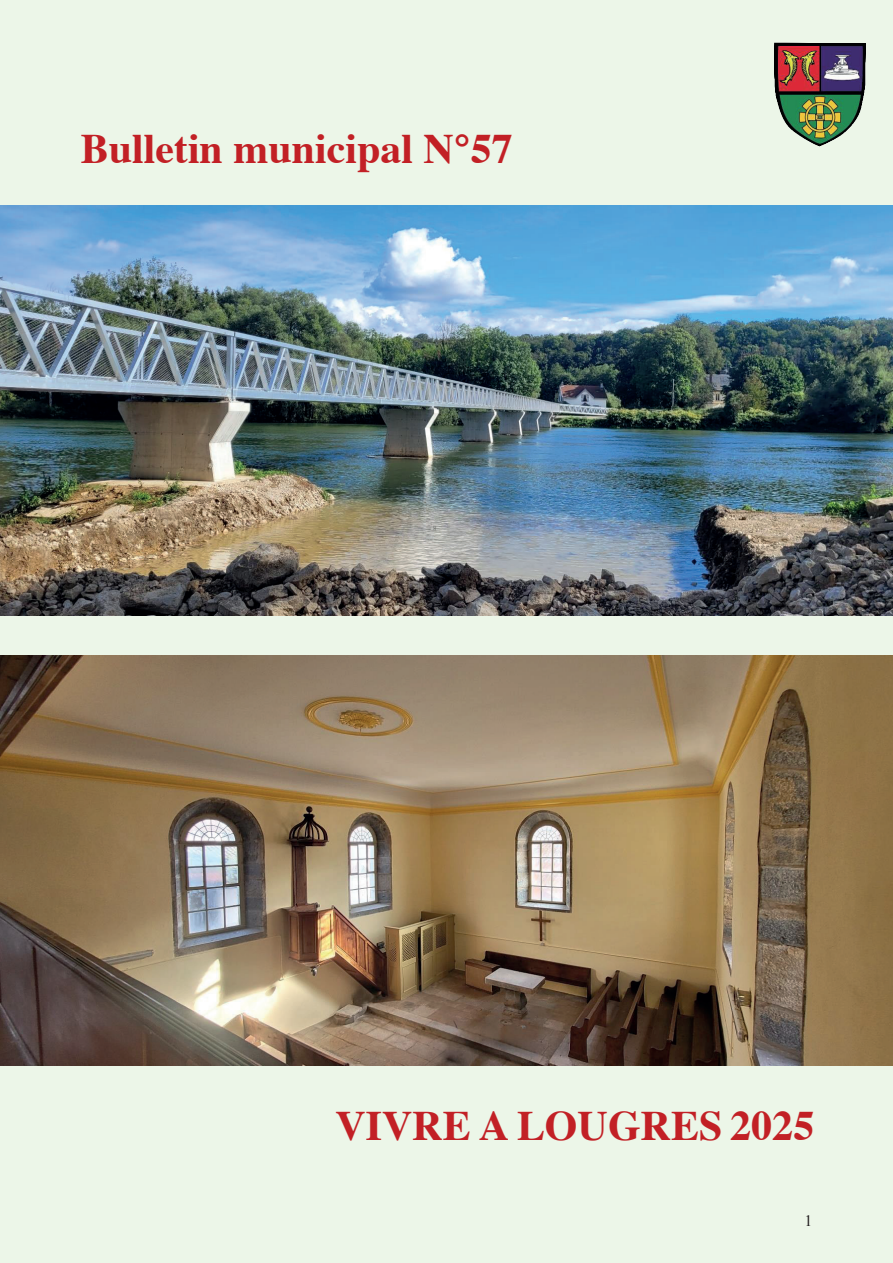
<style>
.page{position:relative;width:893px;height:1263px;background:#ecf6e8}
.page>*{position:absolute;margin:0;border:0;box-sizing:border-box;transform-origin:0 0}
.t1{font:700 43.05px "Times";color:#c22025}
.t2{font:700 42px "Times";color:#c22025}
.t3{font:15.9px "Times New Roman";color:#231f20}
</style>
<div class="page">
<img style="left:774px;top:43px;width:92px;height:103px">
<img style="left:0;top:206px;width:893px;height:410px">
<img style="left:0;top:656px;width:893px;height:409px">
<p class="t1" style="left:72px;top:95px;width:444px">Bulletin municipal N°57</p>
<p class="t2" style="left:81px;top:109px;width:434px">Bulletin municipal N°57</p>
<p class="t2" style="left:336px;top:1086px;width:480px">VIVRE A LOUGRES 2025</p>
<p class="t1" style="left:333px;top:1097px;width:492px">VIVRE A LOUGRES 2025</p>
<p class="t3" style="left:804px;top:1210px;width:9px">1</p>
</div>
